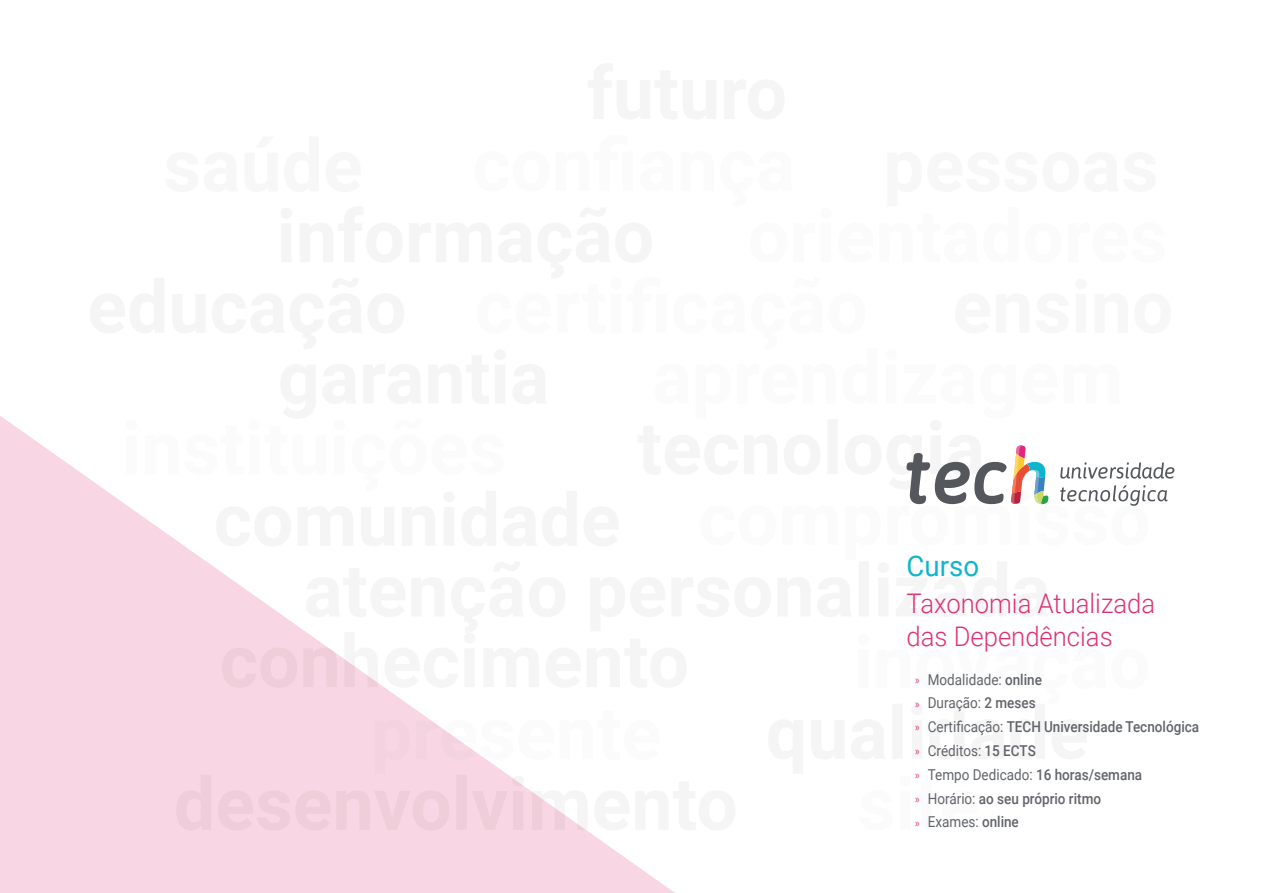
<style>
.page{position:relative;width:1263px;height:893px;background:#fff}
.page>*{position:absolute;margin:0;border:0;box-sizing:border-box;transform-origin:0 0}
.t1{font:28.5px "Roboto";color:#0fb6cf}
.t2{font:300 27px/33px "Roboto";color:#df3174;scale:.95 1}
.t3{font:500 15px/23.7px "Roboto";color:#61646a;scale:.9 1}
.s1{font-family:"Myriad Pro";font-weight:400;font-size:12px;color:#df3174}
.s2{font-weight:400}
</style>
<div class="page">
<svg style="left:0;top:416px;width:675px;height:477px;fill:#f8d6e3"></svg>
<svg style="left:90px;top:416px;width:1084px;height:144px"></svg>
<h1 class="t1" style="left:906px;top:546px;width:74px">Curso</h1>
<h2 class="t2" style="left:906px;top:586px;width:263px">Taxonomia Atualizada das Dependências</h2>
<p class="t3" style="left:915px;top:667px;width:317px"><span class="s1">»</span> <span class="s2">Modalidade:</span> online<br><span class="s1">»</span> <span class="s2">Duração:</span> 2 meses<br><span class="s1">»</span> <span class="s2">Certificação:</span> TECH Universidade Tecnológica <span class="s1">»</span> <span class="s2">Créditos:</span> 15 ECTS<br><span class="s1">»</span> <span class="s2">Tempo Dedicado:</span> 16 horas/semana<br><span class="s1">»</span> <span class="s2">Horário:</span> ao seu próprio ritmo<br><span class="s1">»</span> <span class="s2">Exames:</span> online</p>
</div>
